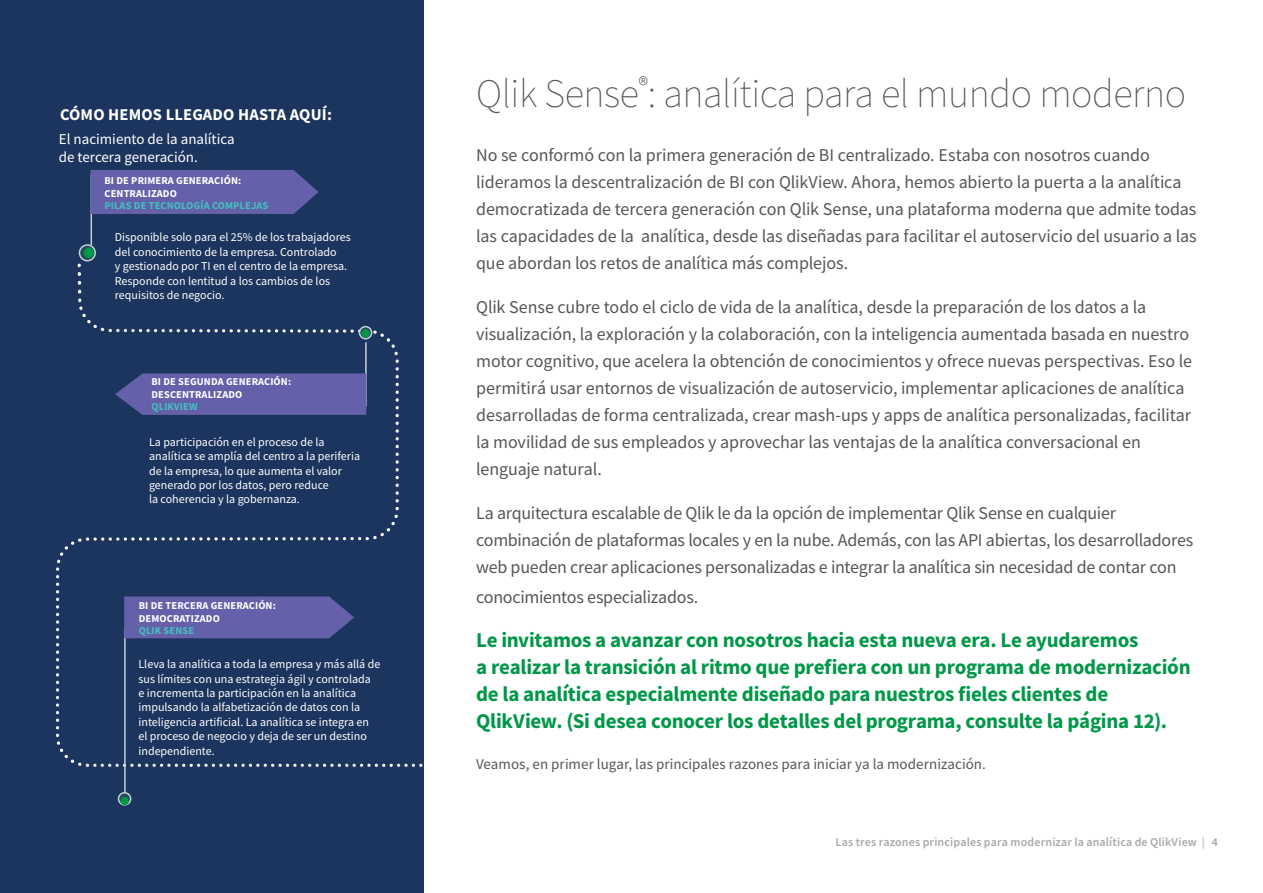
<style>
.page{position:relative;width:1263px;height:893px;background:#fff}
.page>*{position:absolute;margin:0;border:0;box-sizing:border-box;transform-origin:0 0}
.t1{font:200 40.5px "Source Sans Pro";letter-spacing:-.01em;color:#55565a}
.t2{font:700 21px/27px "Source Sans Pro";letter-spacing:-.01em;color:#009848}
.t3{font:18px/27px "Source Sans Pro";letter-spacing:-.01em;color:#55565a}
.t4{font:700 16.5px "Source Sans Pro";letter-spacing:.01em;color:#fff}
.t5{font:15px "Source Sans Pro";color:#55565a}
.t6{font:15px/18px "Source Sans Pro";color:#fff}
.t7{font:12px/14.4px "Source Sans Pro";color:#fff}
.t8{font:600 12px "Source Sans Pro";letter-spacing:.015em;color:#aaa7aa}
.t9{font:700 10.5px/12.6px "Source Sans Pro";letter-spacing:.01em;color:#fff}
.t10{font:700 10.5px "Source Sans Pro";letter-spacing:.01em;color:#41c0c0}
.s1{font-weight:400}
</style>
<div class="page">
<div style="left:0;top:0;width:423px;height:893px;background:#1c355e"></div>
<svg style="left:55px;top:262px;width:369px;height:507px"></svg>
<hr style="left:91px;top:174px;width:1px;height:71px;background:#c5cfda">
<svg style="left:79px;top:245px;width:16px;height:16px"></svg>
<div style="left:79px;top:244px;width:17px;height:17px;border:2px solid #c5cfda;border-radius:50%"></div>
<div style="left:84px;top:248px;width:10px;height:10px;background:#009848;border-radius:50%"></div>
<div style="left:91px;top:170px;width:227px;height:44px;background:#6460aa"></div>
<hr style="left:124px;top:629px;width:2px;height:164px;background:#c5cfda">
<div style="left:119px;top:793px;width:12px;height:12px;background:#254b5a;border-radius:50%"></div>
<div style="left:118px;top:792px;width:13px;height:14px;border:2px solid #c5cfda;border-radius:50%"></div>
<div style="left:120px;top:797px;width:9px;height:8px;background:#009848;border-radius:50%"></div>
<hr style="left:365px;top:342px;width:2px;height:64px;background:#c5cfda">
<div style="left:359px;top:327px;width:13px;height:12px;background:#254b5a;border-radius:50%"></div>
<div style="left:359px;top:326px;width:13px;height:13px;border:2px solid #c5cfda;border-radius:50%"></div>
<div style="left:361px;top:329px;width:9px;height:9px;background:#009848;border-radius:50%"></div>
<svg style="left:124px;top:596px;width:230px;height:42px;background:#5f5da5"></svg>
<svg style="left:115px;top:373px;width:251px;height:42px;background:#5f5da4"></svg>
<p class="t4" style="left:60px;top:104px;width:273px">CÓMO HEMOS LLEGADO HASTA AQUÍ:</p>
<p class="t6" style="left:59px;top:130px;width:177px">El nacimiento de la analítica de tercera generación.</p>
<p class="t9" style="left:105px;top:174px;width:138px">BI DE PRIMERA GENERACIÓN:<br>CENTRALIZADO</p>
<p class="t10" style="left:105px;top:199px;width:165px">PILAS DE TECNOLOGÍA COMPLEJAS</p>
<p class="t7" style="left:115px;top:230px;width:237px">Disponible solo para el 25% de los trabajadores del conocimiento de la empresa. Controlado<br>y gestionado por TI en el centro de la empresa.<br>Responde con lentitud a los cambios de los requisitos de negocio.</p>
<p class="t9" style="left:151px;top:375px;width:141px">BI DE SEGUNDA GENERACIÓN:<br>DESCENTRALIZADO</p>
<p class="t10" style="left:151px;top:400px;width:48px">QLIKVIEW</p>
<p class="t7" style="left:149px;top:434px;width:212px">La participación en el proceso de la analítica se amplía del centro a la periferia de la empresa, lo que aumenta el valor generado por los datos, pero reduce<br>la coherencia y la gobernanza.</p>
<p class="t9" style="left:139px;top:599px;width:139px">BI DE TERCERA GENERACIÓN:<br>DEMOCRATIZADO</p>
<p class="t10" style="left:139px;top:624px;width:57px">QLIK SENSE</p>
<p class="t7" style="left:138px;top:657px;width:243px">Lleva la analítica a toda la empresa y más allá de sus límites con una estrategia ágil y controlada<br>e incrementa la participación en la analítica impulsando la alfabetización de datos con la inteligencia artificial. La analítica se integra en el proceso de negocio y deja de ser un destino independiente.</p>
<h1 class="t1" style="left:476px;top:69px;width:711px">Qlik Sense<sup>®</sup>: analítica para el mundo moderno</h1>
<p class="t3" style="left:476px;top:141px;width:722px">No se conformó con la primera generación de BI centralizado. Estaba con nosotros cuando lideramos la descentralización de BI con QlikView. Ahora, hemos abierto la puerta a la analítica democratizada de tercera generación con Qlik Sense, una plataforma moderna que admite todas las capacidades de la analítica, desde las diseñadas para facilitar el autoservicio del usuario a las que abordan los retos de analítica más complejos.</p>
<p class="t3" style="left:476px;top:293px;width:717px">Qlik Sense cubre todo el ciclo de vida de la analítica, desde la preparación de los datos a la visualización, la exploración y la colaboración, con la inteligencia aumentada basada en nuestro motor cognitivo, que acelera la obtención de conocimientos y ofrece nuevas perspectivas. Eso le permitirá usar entornos de visualización de autoservicio, implementar aplicaciones de analítica desarrolladas de forma centralizada, crear mash-ups y apps de analítica personalizadas, facilitar la movilidad de sus empleados y aprovechar las ventajas de la analítica conversacional en lenguaje natural.</p>
<p class="t3" style="left:476px;top:499px;width:719px">La arquitectura escalable de Qlik le da la opción de implementar Qlik Sense en cualquier combinación de plataformas locales y en la nube. Además, con las API abiertas, los desarrolladores web pueden crear aplicaciones personalizadas e integrar la analítica sin necesidad de contar con</p>
<p class="t3" style="left:476px;top:583px;width:224px">conocimientos especializados.</p>
<p class="t2" style="left:476px;top:626px;width:716px">Le invitamos a avanzar con nosotros hacia esta nueva era. Le ayudaremos<br>a realizar la transición al ritmo que prefiera con un programa de modernización de la analítica especialmente diseñado para nuestros fieles clientes de QlikView. (Si desea conocer los detalles del programa, consulte la página 12).</p>
<p class="t5" style="left:476px;top:754px;width:511px">Veamos, en primer lugar, las principales razones para iniciar ya la modernización.</p>
<p class="t8" style="left:835px;top:834px;width:384px">Las tres razones principales para modernizar la analítica de QlikView <span class="s1">|</span> 4</p>
</div>
